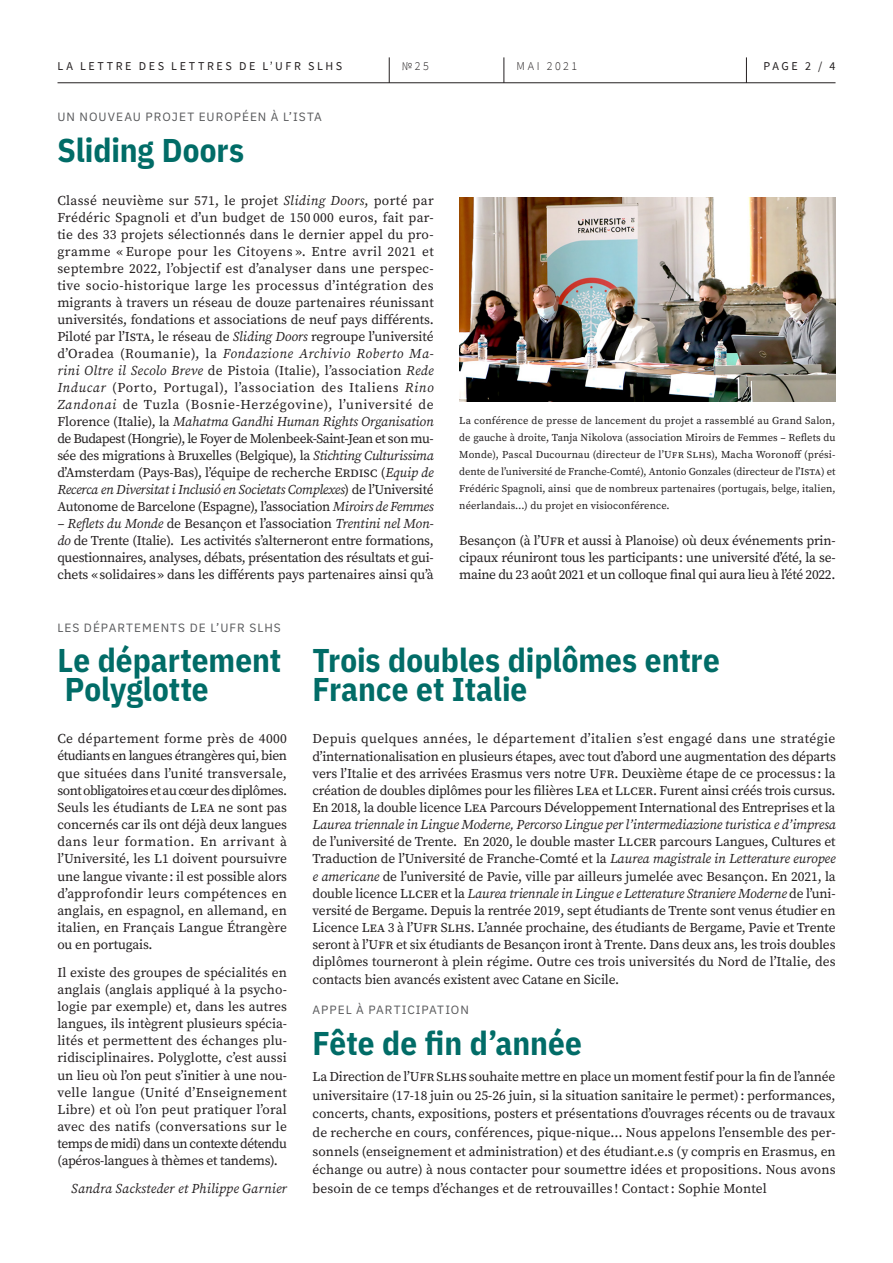
<style>
.page{position:relative;width:893px;height:1263px;background:#fff}
.page>*{position:absolute;margin:0;border:0;box-sizing:border-box;transform-origin:0 0}
.La_Deux{font:700 condensed 33px/28.2px "IBM Plex Sans";color:#016c67}
.Texte_Courant{font:13.5px/17.1px "Source Serif Pro";letter-spacing:-.01em;color:#231f20;text-align:justify}
.Texte_Courant-2{font:italic 13.5px "Source Serif Pro";letter-spacing:.01em;color:#231f20}
.Chapeau{font:12px "IBM Plex Sans";letter-spacing:.085em;color:#57585a}
.t1{font:12px "Source Sans Pro";letter-spacing:.215em;color:#231f20}
.t2{font:300 12px "Source Sans Pro";letter-spacing:.215em;color:#231f20}
.Texte_Courant-3{font:10.5px/17px "Source Serif Pro";letter-spacing:.01em;color:#231f20;text-align:justify}
.s1{font-style:italic}
</style>
<div class="page">
<hr style="left:58px;top:83px;width:777px;height:1px;background:#231f20">
<svg style="left:389px;top:57px;width:1px;height:26px"></svg>
<svg style="left:504px;top:57px;width:1px;height:26px"></svg>
<svg style="left:746px;top:57px;width:1px;height:26px"></svg>
<img style="left:459px;top:198px;width:376px;height:204px">
<p class="t1" style="left:58px;top:59px;width:286px">LA LETTRE DES LETTRES DE L’UFR SLHS</p>
<p class="t2" style="left:402px;top:59px;width:29px">№25</p>
<p class="t2" style="left:517px;top:59px;width:62px">MAI 2021</p>
<p class="t1" style="left:764px;top:59px;width:73px">PAGE 2 / 4</p>
<p class="Chapeau" style="left:57px;top:108px;width:266px">UN NOUVEAU PROJET EUROPÉEN À L’ISTA</p>
<p class="La_Deux" style="left:57px;top:133px;width:188px">Sliding Doors</p>
<p class="Texte_Courant" style="left:57px;top:192px;width:378px">Classé neuvième sur 571, le projet <span class="s1">Sliding Doors</span>, porté par Frédéric Spagnoli et d’un budget de 150 000 euros, fait par&shy;tie des 33 projets sélectionnés dans le dernier appel du pro&shy;gramme « Europe pour les Citoyens ». Entre avril 2021 et septembre 2022, l’objectif est d’analyser dans une perspec&shy;tive socio-historique large les processus d’intégration des migrants à travers un réseau de douze partenaires réunissant universités, fondations et associations de neuf pays différents.<br>Piloté par l’Ista, le réseau de <span class="s1">Sliding Doors</span> regroupe l’université d’Oradea (Roumanie), la <span class="s1">Fondazione Archivio Roberto Ma&shy;rini Oltre il Secolo Breve</span> de Pistoia (Italie), l’association <span class="s1">Rede Inducar</span> (Porto, Portugal), l’association des Italiens <span class="s1">Rino Zandonai</span> de Tuzla (Bosnie-Herzégovine), l’université de Florence (Italie), la <span class="s1">Mahatma Gandhi Human Rights Organisation </span>de Budapest (Hongrie), le Foyer de Molenbeek-Saint-Jean et son mu&shy;sée des migrations à Bruxelles (Belgique), la <span class="s1">Stichting Culturissima </span>d’Amsterdam (Pays-Bas), l’équipe de recherche Erdisc (<span class="s1">Equip de Recerca en Diversitat i Inclusió en Societats Complexes</span>) de l’Université Autonome de Barcelone (Espagne), l’association <span class="s1">Miroirs de Femmes</span></p>
<p class="Texte_Courant" style="left:57px;top:515px;width:378px"><span class="s1">– Reflets du Monde</span> de Besançon et l’association <span class="s1">Trentini nel Mon&shy;do</span> de Trente (Italie). Les activités s’alterneront entre formations, questionnaires, analyses, débats, présentation des résultats et gui&shy;chets «solidaires» dans les différents pays partenaires ainsi qu’à</p>
<p class="Texte_Courant-3" style="left:459px;top:412px;width:378px">La conférence de presse de lancement du projet a rassemblé au Grand Salon, de gauche à droite, Tanja Nikolova (association Miroirs de Femmes – Reflets du Monde), Pascal Ducournau (directeur de l’Ufr Slhs), Macha Woronoff (prési&shy;dente de l’université de Franche-Comté), Antonio Gonzales (directeur de l’Ista) et Frédéric Spagnoli, ainsi que de nombreux partenaires (portugais, belge, italien, néerlandais…) du projet en visioconférence.</p>
<p class="Texte_Courant" style="left:459px;top:532px;width:378px">Besançon (à l’Ufr et aussi à Planoise) où deux événements prin&shy;cipaux réuniront tous les participants: une université d’été, la se&shy;maine du 23 août 2021 et un colloque final qui aura lieu à l’été 2022.</p>
<p class="Chapeau" style="left:57px;top:618px;width:225px">LES DÉPARTEMENTS DE L’UFR SLHS</p>
<p class="La_Deux" style="left:57px;top:644px;width:225px">Le département<br>Polyglotte</p>
<p class="Texte_Courant" style="left:57px;top:730px;width:231px">Ce département forme près de 4000 étudiants en langues étrangères qui, bien que situées dans l’unité transversale, sont obligatoires et au cœur des diplômes.<br>Seuls les étudiants de Lea ne sont pas concernés car ils ont déjà deux langues dans leur formation. En arrivant à l’Université, les L1 doivent poursuivre une langue vivante: il est possible alors d’approfondir leurs compétences en anglais, en espagnol, en allemand, en italien, en Français Langue Étrangère ou en portugais.</p>
<p class="Texte_Courant" style="left:57px;top:963px;width:231px">Il existe des groupes de spécialités en anglais (anglais appliqué à la psycho&shy;logie par exemple) et, dans les autres langues, ils intègrent plusieurs spécia&shy;lités et permettent des échanges plu&shy;ridisciplinaires. Polyglotte, c’est aussi un lieu où l’on peut s’initier à une nou&shy;velle langue (Unité d’Enseignement Libre) et où l’on peut pratiquer l’oral avec des natifs (conversations sur le temps de midi) dans un contexte détendu (apéros-langues à thèmes et tandems).</p>
<p class="Texte_Courant-2" style="left:71px;top:1179px;width:217px">Sandra Sacksteder et Philippe Garnier</p>
<p class="La_Deux" style="left:313px;top:644px;width:409px">Trois doubles diplômes entre<br>France et Italie</p>
<p class="Texte_Courant" style="left:313px;top:730px;width:525px">Depuis quelques années, le département d’italien s’est engagé dans une stratégie d’internationalisation en plusieurs étapes, avec tout d’abord une augmentation des départs vers l’Italie et des arrivées Erasmus vers notre Ufr. Deuxième étape de ce processus : la création de doubles diplômes pour les filières Lea et Llcer. Furent ainsi créés trois cursus.<br>En 2018, la double licence Lea Parcours Développement International des Entreprises et la <span class="s1">Laurea triennale in Lingue Moderne, Percorso Lingue per l’intermediazione turistica e d’impresa </span>de l’université de Trente. En 2020, le double master Llcer parcours Langues, Cultures et Traduction de l’Université de Franche-Comté et la <span class="s1">Laurea magistrale in Letterature europee e americane</span> de l’université de Pavie, ville par ailleurs jumelée avec Besançon. En 2021, la double licence Llcer et la <span class="s1">Laurea triennale in Lingue e Letterature Straniere Moderne</span> de l’uni&shy;versité de Bergame. Depuis la rentrée 2019, sept étudiants de Trente sont venus étudier en Licence Lea 3 à l’Ufr Slhs. L’année prochaine, des étudiants de Bergame, Pavie et Trente seront à l’Ufr et six étudiants de Besançon iront à Trente. Dans deux ans, les trois doubles diplômes tourneront à plein régime. Outre ces trois universités du Nord de l’Italie, des contacts bien avancés existent avec Catane en Sicile.</p>
<p class="Chapeau" style="left:313px;top:1001px;width:158px">APPEL À PARTICIPATION</p>
<p class="La_Deux" style="left:313px;top:1027px;width:271px">Fête de fin d’année</p>
<p class="Texte_Courant" style="left:313px;top:1067px;width:525px;line-height:18.6px">La Direction de l’Ufr Slhs souhaite mettre en place un moment festif pour la fin de l’année universitaire (17-18 juin ou 25-26 juin, si la situation sanitaire le permet): performances, concerts, chants, expositions, posters et présentations d’ouvrages récents ou de travaux de recherche en cours, conférences, pique-nique… Nous appelons l’ensemble des per&shy;sonnels (enseignement et administration) et des étudiant.e.s (y compris en Erasmus, en échange ou autre) à nous contacter pour soumettre idées et propositions. Nous avons besoin de ce temps d’échanges et de retrouvailles ! Contact: Sophie Montel</p>
</div>
